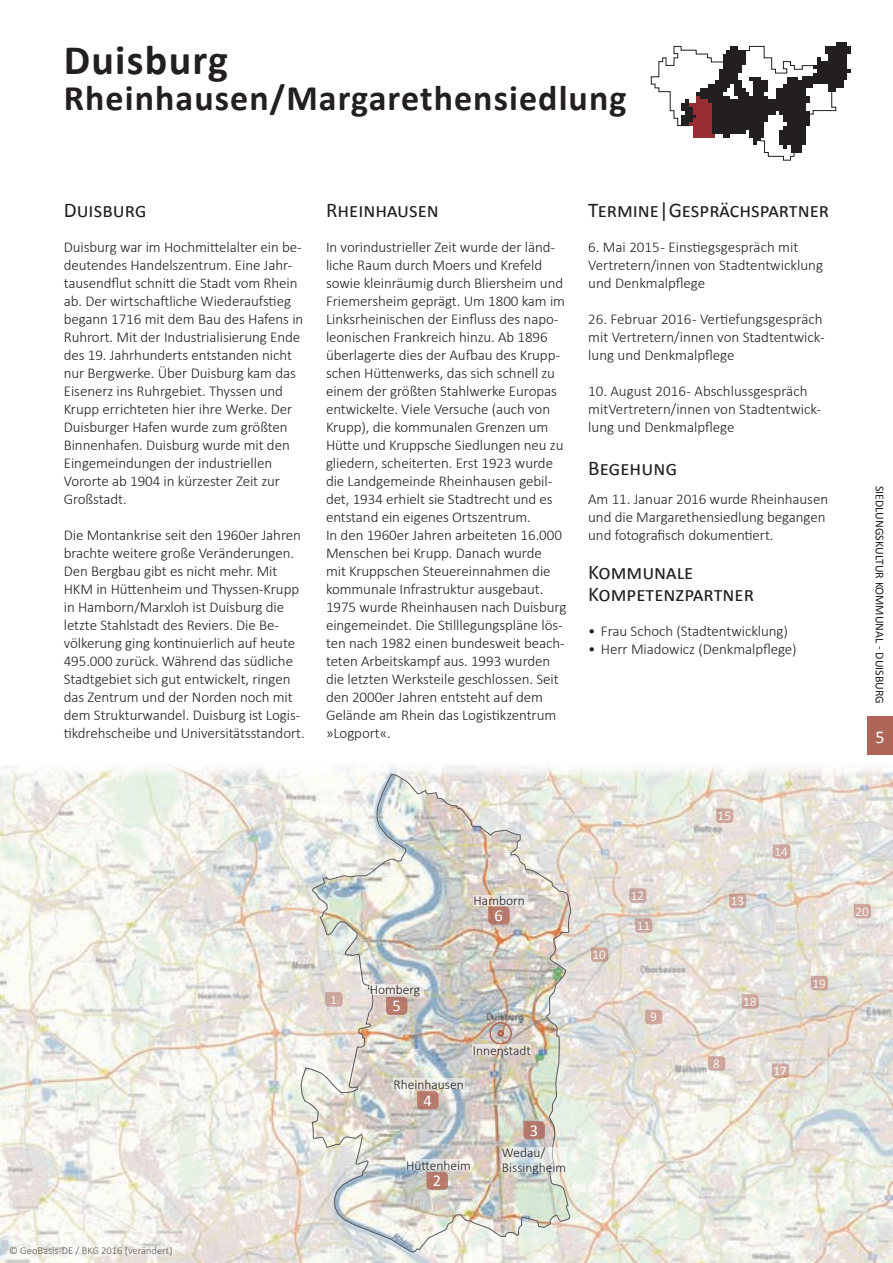
<style>
.page{position:relative;width:893px;height:1263px;background:#fff}
.page>*{position:absolute;margin:0;border:0;box-sizing:border-box;transform-origin:0 0}
.t1{font:700 42px "Calibri";letter-spacing:.03em;color:#231f20}
.t2{font:700 36px "Calibri";letter-spacing:.03em;color:#231f20}
.t3{font:21px/22.4px "Calibri";color:#231f20}
.t4{font:18px "Calibri";color:#fff}
.t5{font:16.5px "Calibri";color:#fff}
.t6{font:300 15px/18px "Calibri";letter-spacing:-.005em;color:#231f20}
.t7{font:300 13.5px "Calibri";color:#231f20}
.t8{font:13.2px "Calibri";color:#fff}
.t9{font:12px "Calibri";color:#231f20}
.t10{font:300 10.5px "Calibri";color:#231f20}
</style>
<div class="page">
<svg style="left:651px;top:43px;width:200px;height:118px"></svg>
<img style="left:0;top:765px;width:893px;height:498px">
<img style="left:300px;top:773px;width:271px;height:480px">
<div style="left:497px;top:1030px;width:7px;height:7px;border:4px solid #af6658;border-radius:50%"></div>
<div style="left:489px;top:1022px;width:23px;height:22px;border:2px solid #af6658;border-radius:50%"></div>
<svg style="left:473px;top:1044px;width:58px;height:11px"></svg>
<svg style="left:426px;top:1172px;width:22px;height:18px"></svg>
<svg style="left:523px;top:1121px;width:22px;height:18px"></svg>
<svg style="left:417px;top:1091px;width:22px;height:18px"></svg>
<svg style="left:386px;top:997px;width:21px;height:18px"></svg>
<svg style="left:488px;top:906px;width:22px;height:18px"></svg>
<svg style="left:325px;top:992px;width:18px;height:14px"></svg>
<svg style="left:708px;top:1056px;width:17px;height:14px"></svg>
<svg style="left:645px;top:1010px;width:17px;height:14px"></svg>
<svg style="left:591px;top:947px;width:17px;height:15px"></svg>
<svg style="left:635px;top:918px;width:17px;height:15px"></svg>
<svg style="left:629px;top:888px;width:17px;height:15px"></svg>
<svg style="left:729px;top:894px;width:17px;height:14px"></svg>
<svg style="left:773px;top:844px;width:17px;height:15px"></svg>
<svg style="left:716px;top:809px;width:17px;height:14px"></svg>
<svg style="left:772px;top:1063px;width:17px;height:15px"></svg>
<svg style="left:742px;top:994px;width:17px;height:15px"></svg>
<svg style="left:811px;top:976px;width:17px;height:14px"></svg>
<svg style="left:854px;top:904px;width:17px;height:14px"></svg>
<svg style="left:502px;top:1147px;width:65px;height:25px;background:#e1e6e4"></svg>
<svg style="left:406px;top:1159px;width:65px;height:10px"></svg>
<svg style="left:394px;top:1079px;width:71px;height:10px"></svg>
<svg style="left:370px;top:984px;width:54px;height:10px"></svg>
<svg style="left:474px;top:895px;width:54px;height:10px"></svg>
<div style="left:867px;top:717px;width:26px;height:38px;background:#af6658"></div>
<h1 class="t1" style="left:64px;top:34px;width:166px">Duisburg</h1>
<h2 class="t2" style="left:64px;top:76px;width:564px">Rheinhausen/Margarethensiedlung</h2>
<h3 class="t3" style="left:64px;top:198px;width:84px">Duisburg</h3>
<p class="t6" style="left:64px;top:238px;width:241px">Duisburg war im Hochmittelalter ein be&shy;deutendes Handelszentrum. Eine Jahr&shy;tausendflut schnitt die Stadt vom Rhein ab. Der wirtschaftliche Wiederaufstieg begann 1716 mit dem Bau des Hafens in Ruhrort. Mit der Industrialisierung Ende des 19. Jahrhunderts entstanden nicht nur Bergwerke. Über Duisburg kam das Eisenerz ins Ruhrgebiet. Thyssen und Krupp errichteten hier ihre Werke. Der Duisburger Hafen wurde zum größten Binnenhafen. Duisburg wurde mit den Eingemeindungen der industriellen Vororte ab 1904 in kürzester Zeit zur Großstadt.</p>
<p class="t6" style="left:64px;top:526px;width:242px">Die Montankrise seit den 1960er Jahren brachte weitere große Veränderungen.<br>Den Bergbau gibt es nicht mehr. Mit HKM in Hüttenheim und Thyssen-Krupp in Hamborn/Marxloh ist Duisburg die letzte Stahlstadt des Reviers. Die Be&shy;völkerung ging kontinuierlich auf heute 495.000 zurück. Während das südliche Stadtgebiet sich gut entwickelt, ringen das Zentrum und der Norden noch mit dem Strukturwandel. Duisburg ist Logis&shy;tikdrehscheibe und Universitätsstandort.</p>
<h3 class="t3" style="left:326px;top:198px;width:114px">Rheinhausen</h3>
<p class="t6" style="left:326px;top:238px;width:242px">In vorindustrieller Zeit wurde der länd&shy;liche Raum durch Moers und Krefeld sowie kleinräumig durch Bliersheim und Friemersheim geprägt. Um 1800 kam im Linksrheinischen der Einfluss des napo&shy;leonischen Frankreich hinzu. Ab 1896 überlagerte dies der Aufbau des Krupp&shy;schen Hüttenwerks, das sich schnell zu einem der größten Stahlwerke Europas entwickelte. Viele Versuche (auch von Krupp), die kommunalen Grenzen um Hütte und Kruppsche Siedlungen neu zu gliedern, scheiterten. Erst 1923 wurde die Landgemeinde Rheinhausen gebil&shy;det, 1934 erhielt sie Stadtrecht und es entstand ein eigenes Ortszentrum.<br>In den 1960er Jahren arbeiteten 16.000<br>Menschen bei Krupp. Danach wurde<br>mit Kruppschen Steuereinnahmen die kommunale Infrastruktur ausgebaut.<br>1975 wurde Rheinhausen nach Duisburg eingemeindet. Die Stilllegungspläne lös&shy;ten nach 1982 einen bundesweit beach&shy;teten Arbeitskampf aus. 1993 wurden die letzten Werksteile geschlossen. Seit den 2000er Jahren entsteht auf dem Gelände am Rhein das Logistikzentrum »Logport«.</p>
<h3 class="t3" style="left:588px;top:198px;width:242px">Termine|Gesprächspartner</h3>
<p class="t6" style="left:588px;top:238px;width:236px">6. Mai 2015 - Einstiegsgespräch mit<br>Vertretern/innen von Stadtentwicklung und Denkmalpflege</p>
<p class="t6" style="left:588px;top:310px;width:238px">26. Februar 2016 - Vertiefungsgespräch mit Vertretern/innen von Stadtentwick&shy;lung und Denkmalpflege</p>
<p class="t6" style="left:588px;top:382px;width:234px">10. August 2016 - Abschlussgespräch mitVertretern/innen von Stadtentwick&shy;lung und Denkmalpflege</p>
<h3 class="t3" style="left:588px;top:456px;width:90px">Begehung</h3>
<p class="t6" style="left:588px;top:490px;width:241px">Am 11. Januar 2016 wurde Rheinhausen und die Margarethensiedlung begangen und fotografisch dokumentiert.</p>
<h3 class="t3" style="left:588px;top:560px;width:167px">Kommunale<br>Kompetenzpartner</h3>
<p class="t6" style="left:588px;top:621px;width:201px">• Frau Schoch (Stadtentwicklung)</p>
<p class="t6" style="left:588px;top:640px;width:210px">• Herr Miadowicz (Denkmalpflege)</p>
<p class="t10" style="left:9px;top:1244px;width:165px">© GeoBasis-DE / BKG 2016 (verändert)</p>
<p class="t8" style="left:330px;top:991px;width:8px">1</p>
<p class="t7" style="left:474px;top:892px;width:53px">Hamborn</p>
<p class="t5" style="left:494px;top:905px;width:10px">6</p>
<p class="t7" style="left:370px;top:981px;width:52px">Homberg</p>
<p class="t5" style="left:392px;top:996px;width:10px">5</p>
<p class="t7" style="left:394px;top:1076px;width:72px">Rheinhausen</p>
<p class="t5" style="left:423px;top:1090px;width:10px">4</p>
<p class="t7" style="left:473px;top:1042px;width:60px">Innenstadt</p>
<p class="t5" style="left:530px;top:1120px;width:10px">3</p>
<p class="t7" style="left:502px;top:1144px;width:45px">Wedau/</p>
<p class="t7" style="left:406px;top:1157px;width:66px">Hüttenheim</p>
<p class="t7" style="left:502px;top:1159px;width:66px">Bissingheim</p>
<p class="t5" style="left:433px;top:1170px;width:10px">2</p>
<p class="t8" style="left:593px;top:946px;width:15px">10</p>
<p class="t8" style="left:631px;top:887px;width:15px">12</p>
<p class="t8" style="left:637px;top:917px;width:15px">11</p>
<p class="t8" style="left:650px;top:1009px;width:8px">9</p>
<p class="t8" style="left:718px;top:808px;width:15px">15</p>
<p class="t8" style="left:731px;top:893px;width:15px">13</p>
<p class="t8" style="left:774px;top:843px;width:15px">14</p>
<p class="t8" style="left:713px;top:1055px;width:8px">8</p>
<p class="t8" style="left:743px;top:993px;width:15px">18</p>
<p class="t8" style="left:773px;top:1062px;width:15px">17</p>
<p class="t8" style="left:812px;top:975px;width:15px">19</p>
<p class="t9" style="left:887px;top:486px;width:220px;rotate:90deg">SIEDLUNGSKULTUR KOMMUNAL - DUISBURG</p>
<p class="t4" style="left:875px;top:725px;width:11px">5</p>
<p class="t8" style="left:855px;top:903px;width:15px">20</p>
</div>
